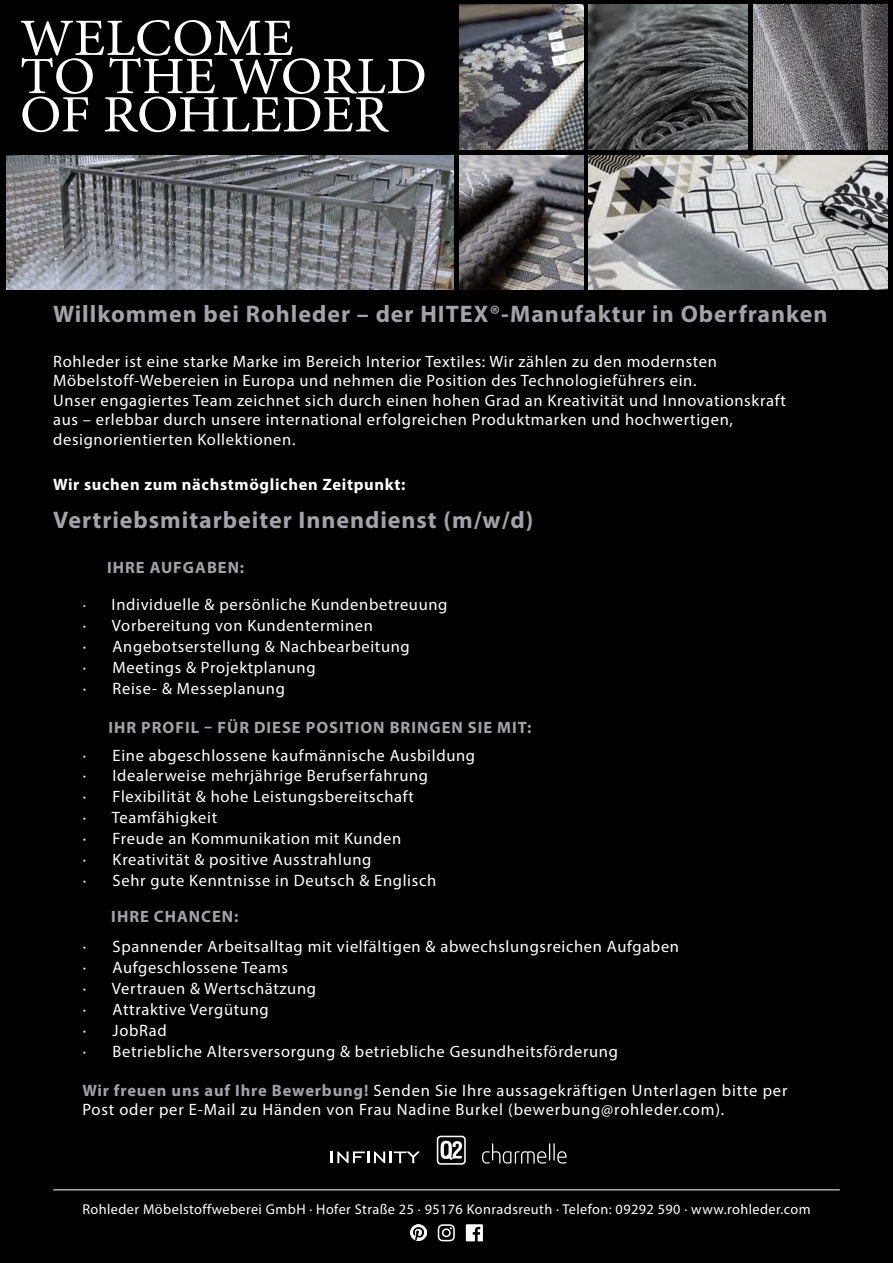
<style>
.page{position:relative;width:893px;height:1263px;background:#000}
.page>*{position:absolute;margin:0;border:0;box-sizing:border-box;transform-origin:0 0}
.t1{font:52.35px/38.2px "Minion Pro";color:#fff;scale:1.06 1}
.t2{font:700 24px "Myriad Pro";letter-spacing:.04em;color:#a3a2a8}
.t3{font:16.5px/21px "Myriad Pro";letter-spacing:.04em;color:#fff}
.t4{font:700 16.5px "Myriad Pro";letter-spacing:.06em;color:#a3a2a8}
.t5{font:700 16.5px "Myriad Pro";letter-spacing:.04em;color:#fff}
.t6{font:14.25px "Myriad Pro";letter-spacing:.03em;color:#fff}
.s1{font-size:15px}
.s2{font-weight:700;color:#a3a2a8}
</style>
<div class="page">
<img style="left:6px;top:156px;width:448px;height:133px">
<img style="left:460px;top:5px;width:123px;height:145px">
<img style="left:460px;top:156px;width:123px;height:133px">
<img style="left:589px;top:5px;width:158px;height:145px">
<img style="left:753px;top:5px;width:134px;height:145px">
<img style="left:589px;top:156px;width:298px;height:133px">
<hr style="left:53px;top:1189px;width:787px;height:1px;background:#fff">
<svg style="left:482px;top:1143px;width:84px;height:20px;background:#2c2c2c"></svg>
<svg style="left:331px;top:1151px;width:89px;height:12px"></svg>
<svg style="left:437px;top:1136px;width:29px;height:29px"></svg>
<svg style="left:438px;top:1224px;width:17px;height:17px"></svg>
<img style="left:410px;top:1225px;width:16px;height:16px">
<svg style="left:466px;top:1224px;width:17px;height:17px"></svg>
<h1 class="t1" style="left:20px;top:19px;width:385px">WELCOME<br>TO THE WORLD<br>OF ROHLEDER</h1>
<h2 class="t2" style="left:53px;top:298px;width:776px">Willkommen bei Rohleder – der HITEX®-Manufaktur in Oberfranken</h2>
<p class="t3" style="left:53px;top:351px;width:734px;line-height:19.5px">Rohleder ist eine starke Marke im Bereich Interior Textiles: Wir zählen zu den modernsten Möbelstoff-Webereien in Europa und nehmen die Position des Technologieführers ein.<br>Unser engagiertes Team zeichnet sich durch einen hohen Grad an Kreativität und Innovationskraft aus – erlebbar durch unsere international erfolgreichen Produktmarken und hochwertigen, designorientierten Kollektionen.</p>
<p class="t5" style="left:53px;top:474px;width:354px">Wir suchen zum nächstmöglichen Zeitpunkt:</p>
<h2 class="t2" style="left:53px;top:504px;width:482px">Vertriebsmitarbeiter Innendienst (m/w/d)</h2>
<p class="t4" style="left:107px;top:556px;width:139px">IHRE AUFGABEN:</p>
<p class="t3" style="left:83px;top:594px;width:366px"><span class="s1">·</span> Individuelle &amp; persönliche Kundenbetreuung · Vorbereitung von Kundenterminen<br>· Angebotserstellung &amp; Nachbearbeitung<br>· Meetings &amp; Projektplanung<br>· Reise- &amp; Messeplanung</p>
<p class="t4" style="left:108px;top:717px;width:425px">IHR PROFIL – FÜR DIESE POSITION BRINGEN SIE MIT:</p>
<p class="t3" style="left:83px;top:746px;width:394px;line-height:19.5px">· Eine abgeschlossene kaufmännische Ausbildung · Idealerweise mehrjährige Berufserfahrung</p>
<p class="t3" style="left:83px;top:785px;width:355px">· Flexibilität &amp; hohe Leistungsbereitschaft<br>· Teamfähigkeit<br>· Freude an Kommunikation mit Kunden<br>· Kreativität &amp; positive Ausstrahlung<br>· Sehr gute Kenntnisse in Deutsch &amp; Englisch</p>
<p class="t4" style="left:111px;top:906px;width:129px">IHRE CHANCEN:</p>
<p class="t3" style="left:83px;top:935px;width:598px">· Spannender Arbeitsalltag mit vielfältigen &amp; abwechslungsreichen Aufgaben · Aufgeschlossene Teams<br>· Vertrauen &amp; Wertschätzung<br>· Attraktive Vergütung<br>· JobRad<br>· Betriebliche Altersversorgung &amp; betriebliche Gesundheitsförderung</p>
<p class="t3" style="left:82px;top:1080px;width:706px;line-height:19.5px"><span class="s2">Wir freuen uns auf Ihre Bewerbung!</span> Senden Sie Ihre aussagekräftigen Unterlagen bitte per<br>Post oder per E-Mail zu Händen von Frau Nadine Burkel (bewerbung@rohleder.com).</p>
<p class="t6" style="left:82px;top:1200px;width:730px">Rohleder Möbelstoffweberei GmbH · Hofer Straße 25 · 95176 Konradsreuth · Telefon: 09292 590 · www.rohleder.com</p>
</div>
